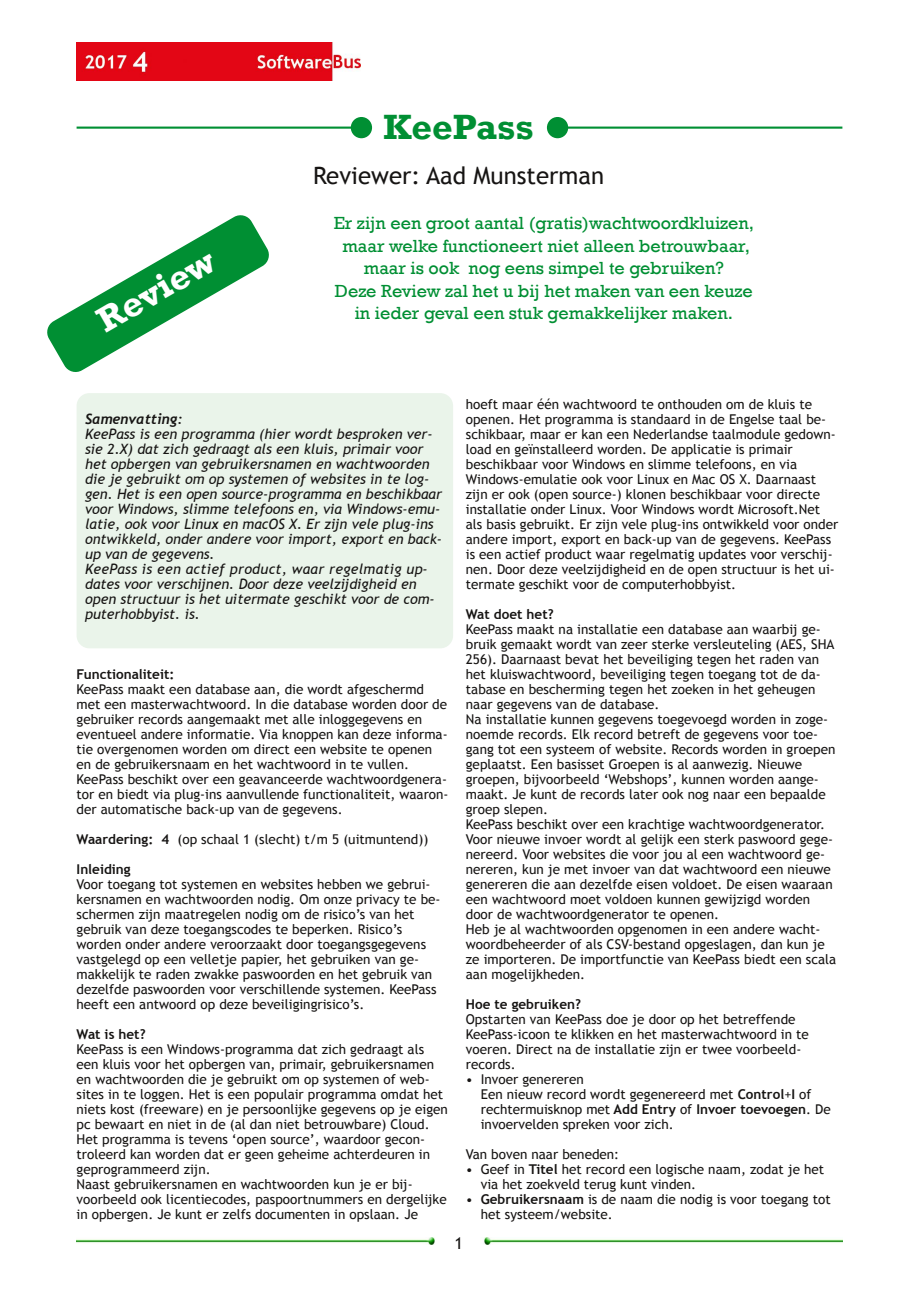
<style>
.page{position:relative;width:919px;height:1289px;background:#fff}
.page>*{position:absolute;margin:0;border:0;box-sizing:border-box;transform-origin:0 0}
.t1{font:700 36px "Rockwell";color:#008f33}
.t2{font:700 36px "Rockwell";color:#fff}
.t3{font:24px "Trebuchet MS";color:#161413}
.t4{font:18px/22.5px "Rockwell";color:#008f33;text-align:center}
.t5{font:16.5px "Trebuchet MS";color:#161413}
.t6{font:italic 14.25px/15px "Trebuchet MS";color:#161413}
.t7{font:italic 700 14.25px "Trebuchet";color:#161413}
.t8{font:13.5px/15px "Trebuchet MS";color:#161413}
.t9{font:700 13.5px "Trebuchet MS";color:#161413}
.s1{font-weight:700}
</style>
<div class="page">
<img style="left:77px;top:43px;width:283px;height:38px">
<img style="left:77px;top:1237px;width:358px;height:7px">
<img style="left:484px;top:1237px;width:358px;height:7px">
<hr style="left:557px;top:126px;width:285px;height:3px;background:#008f33">
<div style="left:547px;top:117px;width:21px;height:21px;background:#008f33;border-radius:50%"></div>
<hr style="left:77px;top:126px;width:284px;height:3px;background:#008f33">
<div style="left:351px;top:117px;width:21px;height:21px;background:#008f33;border-radius:50%"></div>
<div style="left:77px;top:393px;width:376px;height:255px;background:#eaf4ea;border-radius:13px"></div>
<svg style="left:47px;top:215px;width:222px;height:157px"></svg>
<h1 class="t2" style="left:89px;top:303px;width:131px;rotate:-30deg">Review</h1>
<h1 class="t1" style="left:383px;top:105px;width:152px">KeePass</h1>
<h2 class="t3" style="left:313px;top:161px;width:292px">Reviewer: Aad Munsterman</h2>
<p class="t4" style="left:334px;top:211px;width:422px">Er zijn een groot aantal (gratis)wachtwoordkluizen, maar welke functioneert niet alleen betrouwbaar, maar is ook nog eens simpel te gebruiken?<br>Deze Review zal het u bij het maken van een keuze in ieder geval een stuk gemakkelijker maken.</p>
<p class="t7" style="left:85px;top:410px;width:99px">Samenvatting:</p>
<p class="t6" style="left:85px;top:426px;width:358px">KeePass is een programma (hier wordt besproken ver‐ sie 2.X) dat zich gedraagt als een kluis, primair voor het opbergen van gebruikersnamen en wachtwoorden die je gebruikt om op systemen of websites in te log‐ gen. Het is een open source‐programma en beschikbaar voor Windows, slimme telefoons en, via Windows‐emu‐ latie, ook voor Linux en macOS X. Er zĳn vele plug‐ins ontwikkeld, onder andere voor import, export en back‐ up van de gegevens.<br>KeePass is een actief product, waar regelmatig up‐ dates voor verschĳnen. Door deze veelzĳdigheid en open structuur is het uitermate geschikt voor de com‐ puterhobbyist. is.</p>
<p class="t9" style="left:77px;top:666px;width:99px">Functionaliteit:</p>
<p class="t8" style="left:77px;top:681px;width:373px">KeePass maakt een database aan, die wordt afgeschermd met een masterwachtwoord. In die database worden door de gebruiker records aangemaakt met alle inloggegevens en eventueel andere informatie. Via knoppen kan deze informa‐ tie overgenomen worden om direct een website te openen en de gebruikersnaam en het wachtwoord in te vullen.<br>KeePass beschikt over een geavanceerde wachtwoordgenera‐ tor en biedt via plug‐ins aanvullende functionaliteit, waaron‐ der automatische back‐up van de gegevens.</p>
<p class="t8" style="left:77px;top:831px;width:353px"><span class="s1">Waardering: 4</span> (op schaal 1 (slecht) t/m 5 (uitmuntend))</p>
<p class="t9" style="left:77px;top:861px;width:56px">Inleiding</p>
<p class="t8" style="left:77px;top:876px;width:365px">Voor toegang tot systemen en websites hebben we gebrui‐ kersnamen en wachtwoorden nodig. Om onze privacy te be‐ schermen zĳn maatregelen nodig om de risico’s van het gebruik van deze toegangscodes te beperken. Risico’s worden onder andere veroorzaakt door toegangsgegevens vastgelegd op een velletje papier, het gebruiken van ge‐ makkelĳk te raden zwakke paswoorden en het gebruik van dezelfde paswoorden voor verschillende systemen. KeePass heeft een antwoord op deze beveiligingrisico’s.</p>
<p class="t9" style="left:77px;top:1026px;width:70px">Wat is het?</p>
<p class="t8" style="left:77px;top:1041px;width:373px">KeePass is een Windows‐programma dat zich gedraagt als een kluis voor het opbergen van, primair, gebruikersnamen en wachtwoorden die je gebruikt om op systemen of web‐ sites in te loggen. Het is een populair programma omdat het niets kost (freeware) en je persoonlĳke gegevens op je eigen pc bewaart en niet in de (al dan niet betrouwbare) Cloud.<br>Het programma is tevens ‘open source’, waardoor gecon‐ troleerd kan worden dat er geen geheime achterdeuren in geprogrammeerd zĳn.<br>Naast gebruikersnamen en wachtwoorden kun je er bĳ‐ voorbeeld ook licentiecodes, paspoortnummers en dergelĳke in opbergen. Je kunt er zelfs documenten in opslaan. Je</p>
<p class="t8" style="left:466px;top:396px;width:374px">hoeft maar één wachtwoord te onthouden om de kluis te openen. Het programma is standaard in de Engelse taal be‐ schikbaar, maar er kan een Nederlandse taalmodule gedown‐ load en geïnstalleerd worden. De applicatie is primair beschikbaar voor Windows en slimme telefoons, en via Windows‐emulatie ook voor Linux en Mac OS X. Daarnaast zĳn er ook (open source‐) klonen beschikbaar voor directe installatie onder Linux. Voor Windows wordt Microsoft.Net als basis gebruikt. Er zĳn vele plug‐ins ontwikkeld voor onder andere import, export en back‐up van de gegevens. KeePass is een actief product waar regelmatig updates voor verschĳ‐ nen. Door deze veelzĳdigheid en de open structuur is het ui‐ termate geschikt voor de computerhobbyist.</p>
<p class="t9" style="left:466px;top:606px;width:89px">Wat doet het?</p>
<p class="t8" style="left:466px;top:621px;width:372px">KeePass maakt na installatie een database aan waarbĳ ge‐ bruik gemaakt wordt van zeer sterke versleuteling (AES, SHA 256). Daarnaast bevat het beveiliging tegen het raden van het kluiswachtwoord, beveiliging tegen toegang tot de da‐ tabase en bescherming tegen het zoeken in het geheugen naar gegevens van de database.<br>Na installatie kunnen gegevens toegevoegd worden in zoge‐ noemde records. Elk record betreft de gegevens voor toe‐ gang tot een systeem of website. Records worden in groepen geplaatst. Een basisset Groepen is al aanwezig. Nieuwe groepen, bĳvoorbeeld ‘Webshops’, kunnen worden aange‐ maakt. Je kunt de records later ook nog naar een bepaalde groep slepen.<br>KeePass beschikt over een krachtige wachtwoordgenerator.<br>Voor nieuwe invoer wordt al gelĳk een sterk paswoord gege‐ nereerd. Voor websites die voor jou al een wachtwoord ge‐ nereren, kun je met invoer van dat wachtwoord een nieuwe genereren die aan dezelfde eisen voldoet. De eisen waaraan een wachtwoord moet voldoen kunnen gewĳzigd worden door de wachtwoordgenerator te openen.<br>Heb je al wachtwoorden opgenomen in een andere wacht‐ woordbeheerder of als CSV‐bestand opgeslagen, dan kun je ze importeren. De importfunctie van KeePass biedt een scala aan mogelĳkheden.</p>
<p class="t9" style="left:466px;top:996px;width:117px">Hoe te gebruiken?</p>
<p class="t8" style="left:466px;top:1011px;width:344px">Opstarten van KeePass doe je door op het betreffende KeePass‐icoon te klikken en het masterwachtwoord in te voeren. Direct na de installatie zĳn er twee voorbeeld‐ records.</p>
<p class="t8" style="left:480px;top:1071px;width:351px;text-indent:-15px">• Invoer genereren<br>Een nieuw record wordt gegenereerd met <span class="s1">Control</span>+<span class="s1">I</span> of rechtermuisknop met <span class="s1">Add Entry</span> of <span class="s1">Invoer toevoegen</span>. De invoervelden spreken voor zich.</p>
<p class="t8" style="left:466px;top:1146px;width:155px">Van boven naar beneden:</p>
<p class="t8" style="left:480px;top:1161px;width:345px;text-indent:-15px">• Geef in <span class="s1">Titel</span> het record een logische naam, zodat je het via het zoekveld terug kunt vinden.</p>
<p class="t8" style="left:480px;top:1191px;width:351px;text-indent:-15px">• <span class="s1">Gebruikersnaam</span> is de naam die nodig is voor toegang tot het systeem/website.</p>
<p class="t5" style="left:454px;top:1233px;width:10px">1</p>
</div>
